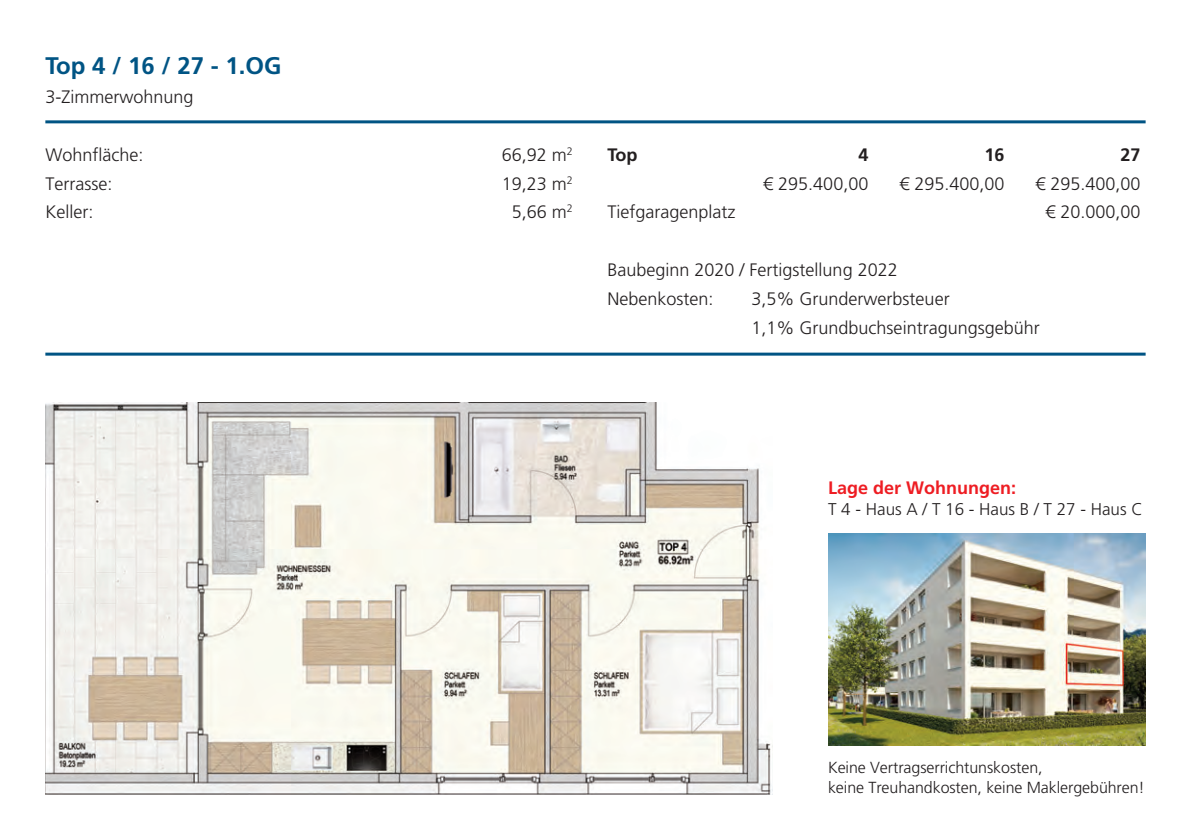
<style>
.page{position:relative;width:1191px;height:840px;background:#fff}
.page>*{position:absolute;margin:0;border:0;box-sizing:border-box;transform-origin:0 0}
.t1{font:700 24px "Frutiger LT Std";color:#005484}
.t2{font:300 18px/28.8px "Frutiger LT";color:#231f20}
.t3{font:700 18px "Frutiger LT";color:#ee1d23}
.t4{font:700 18px "Frutiger LT";color:#231f20}
.t5{font:300 17px "Frutiger LT";color:#231f20}
.t6{font:300 16px/20px "Frutiger LT";letter-spacing:-.005em;color:#231f20}
</style>
<div class="page">
<img style="left:46px;top:402px;width:726px;height:392px">
<hr style="left:45px;top:120px;width:1100px;height:3px;background:#005484">
<hr style="left:45px;top:352px;width:1100px;height:3px;background:#005484">
<img style="left:828px;top:533px;width:317px;height:211px">
<h1 class="t1" style="left:45px;top:56px;width:238px">Top 4 / 16 / 27 - 1.OG</h1>
<p class="t2" style="left:45px;top:83px;width:150px">3-Zimmerwohnung</p>
<p class="t2" style="left:45px;top:140px;width:100px">Wohnfläche:</p>
<p class="t2" style="left:502px;top:140px;width:73px">66,92 m<sup>2</sup></p>
<p class="t2" style="left:45px;top:169px;width:68px">Terrasse:</p>
<p class="t2" style="left:502px;top:169px;width:73px">19,23 m<sup>2</sup></p>
<p class="t2" style="left:45px;top:198px;width:49px">Keller:</p>
<p class="t2" style="left:512px;top:198px;width:63px">5,66 m<sup>2</sup></p>
<p class="t4" style="left:607px;top:144px;width:32px">Top</p>
<p class="t4" style="left:858px;top:144px;width:12px">4</p>
<p class="t4" style="left:984px;top:144px;width:22px">16</p>
<p class="t4" style="left:1120px;top:144px;width:22px">27</p>
<p class="t2" style="left:763px;top:169px;width:107px">€ 295.400,00</p>
<p class="t2" style="left:899px;top:169px;width:107px">€ 295.400,00</p>
<p class="t2" style="left:1035px;top:169px;width:107px">€ 295.400,00</p>
<p class="t2" style="left:607px;top:198px;width:129px">Tiefgaragenplatz</p>
<p class="t2" style="left:1045px;top:198px;width:97px">€ 20.000,00</p>
<p class="t2" style="left:607px;top:255px;width:292px">Baubeginn 2020 / Fertigstellung 2022<br>Nebenkosten:</p>
<p class="t2" style="left:751px;top:284px;width:290px">3,5% Grunderwerbsteuer<br>1,1% Grundbuchseintragungsgebühr</p>
<p class="t3" style="left:828px;top:477px;width:190px">Lage der Wohnungen:</p>
<p class="t5" style="left:828px;top:499px;width:316px">T 4 - Haus A / T 16 - Haus B / T 27 - Haus C</p>
<p class="t6" style="left:828px;top:757px;width:318px">Keine Vertragserrichtunskosten,<br>keine Treuhandkosten, keine Maklergebühren!</p>
</div>
